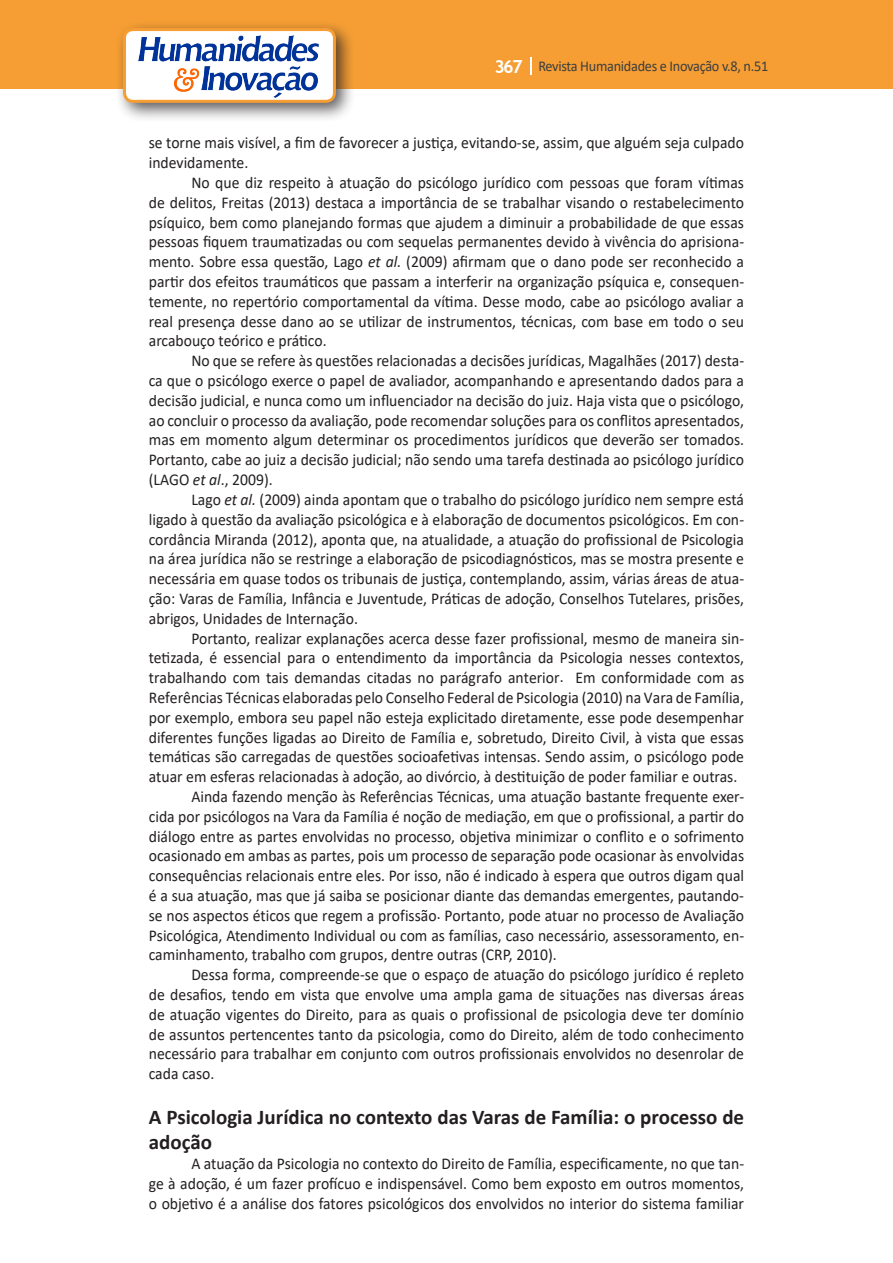
<style>
.page{position:relative;width:893px;height:1263px;background:#fff}
.page>*{position:absolute;margin:0;border:0;box-sizing:border-box;transform-origin:0 0}
.Titulo_2{font:700 21px/25.2px "Calibri";color:#231f20}
.Texto{font:16.5px/19.8px "Calibri";color:#231f20;text-align:justify;scale:.95 1}
.t1{font:15px "Calibri";letter-spacing:-.02em;color:#3e3e3f;scale:.95 1}
.s1{font-family:"Trebuchet MS";font-weight:700;font-size:18px;color:#fff}
.s2{font-style:italic}
</style>
<div class="page">
<div style="left:0;top:0;width:893px;height:88px;background:#f69e34"></div>
<svg style="left:530px;top:57px;width:2px;height:18px"></svg>
<div style="left:115px;top:20px;width:241px;height:103px;background:#231f20;opacity:.75"></div>
<div style="left:125px;top:30px;width:209px;height:71px;background:#fff;border-radius:9px"></div>
<img style="left:138px;top:35px;width:181px;height:62px">
<div style="left:123px;top:28px;width:213px;height:75px;border:3px solid #f69e34;border-radius:9px"></div>
<p class="t1" style="left:495px;top:56px;width:290px"><span class="s1">367</span> Revista Humanidades e Inovação v.8, n.51</p>
<p class="Texto" style="left:149px;top:133px;width:628px">se torne mais visível, a fim de favorecer a justiça, evitando-se, assim, que alguém seja culpado indevidamente.</p>
<p class="Texto" style="left:149px;top:172px;width:628px;text-indent:43px">No que diz respeito à atuação do psicólogo jurídico com pessoas que foram vítimas de delitos, Freitas (2013) destaca a importância de se trabalhar visando o restabelecimento psíquico, bem como planejando formas que ajudem a diminuir a probabilidade de que essas pessoas fiquem traumatizadas ou com sequelas permanentes devido à vivência do aprisiona&shy;mento. Sobre essa questão, Lago <span class="s2">et al.</span> (2009) afirmam que o dano pode ser reconhecido a partir dos efeitos traumáticos que passam a interferir na organização psíquica e, consequen&shy;temente, no repertório comportamental da vítima. Desse modo, cabe ao psicólogo avaliar a real presença desse dano ao se utilizar de instrumentos, técnicas, com base em todo o seu arcabouço teórico e prático.</p>
<p class="Texto" style="left:149px;top:350px;width:628px;text-indent:43px">No que se refere às questões relacionadas a decisões jurídicas, Magalhães (2017) desta&shy;ca que o psicólogo exerce o papel de avaliador, acompanhando e apresentando dados para a decisão judicial, e nunca como um influenciador na decisão do juiz. Haja vista que o psicólogo, ao concluir o processo da avaliação, pode recomendar soluções para os conflitos apresentados, mas em momento algum determinar os procedimentos jurídicos que deverão ser tomados.<br>Portanto, cabe ao juiz a decisão judicial; não sendo uma tarefa destinada ao psicólogo jurídico (LAGO <span class="s2">et al</span>., 2009).</p>
<p class="Texto" style="left:149px;top:489px;width:628px;text-indent:43px">Lago <span class="s2">et al.</span> (2009) ainda apontam que o trabalho do psicólogo jurídico nem sempre está ligado à questão da avaliação psicológica e à elaboração de documentos psicológicos. Em con&shy;cordância Miranda (2012), aponta que, na atualidade, a atuação do profissional de Psicologia na área jurídica não se restringe a elaboração de psicodiagnósticos, mas se mostra presente e necessária em quase todos os tribunais de justiça, contemplando, assim, várias áreas de atua&shy;ção: Varas de Família, Infância e Juventude, Práticas de adoção, Conselhos Tutelares, prisões, abrigos, Unidades de Internação.</p>
<p class="Texto" style="left:149px;top:628px;width:628px;text-indent:43px">Portanto, realizar explanações acerca desse fazer profissional, mesmo de maneira sin&shy;tetizada, é essencial para o entendimento da importância da Psicologia nesses contextos, trabalhando com tais demandas citadas no parágrafo anterior. Em conformidade com as Referências Técnicas elaboradas pelo Conselho Federal de Psicologia (2010) na Vara de Família, por exemplo, embora seu papel não esteja explicitado diretamente, esse pode desempenhar diferentes funções ligadas ao Direito de Família e, sobretudo, Direito Civil, à vista que essas temáticas são carregadas de questões socioafetivas intensas. Sendo assim, o psicólogo pode atuar em esferas relacionadas à adoção, ao divórcio, à destituição de poder familiar e outras.</p>
<p class="Texto" style="left:149px;top:786px;width:628px;text-indent:43px">Ainda fazendo menção às Referências Técnicas, uma atuação bastante frequente exer&shy;cida por psicólogos na Vara da Família é noção de mediação, em que o profissional, a partir do diálogo entre as partes envolvidas no processo, objetiva minimizar o conflito e o sofrimento ocasionado em ambas as partes, pois um processo de separação pode ocasionar às envolvidas consequências relacionais entre eles. Por isso, não é indicado à espera que outros digam qual é a sua atuação, mas que já saiba se posicionar diante das demandas emergentes, pautando&shy;se nos aspectos éticos que regem a profissão. Portanto, pode atuar no processo de Avaliação Psicológica, Atendimento Individual ou com as famílias, caso necessário, assessoramento, en&shy;caminhamento, trabalho com grupos, dentre outras (CRP, 2010).</p>
<p class="Texto" style="left:149px;top:964px;width:628px;text-indent:43px">Dessa forma, compreende-se que o espaço de atuação do psicólogo jurídico é repleto de desafios, tendo em vista que envolve uma ampla gama de situações nas diversas áreas de atuação vigentes do Direito, para as quais o profissional de psicologia deve ter domínio de assuntos pertencentes tanto da psicologia, como do Direito, além de todo conhecimento necessário para trabalhar em conjunto com outros profissionais envolvidos no desenrolar de cada caso.</p>
<p class="Titulo_2" style="left:149px;top:1104px;width:597px">A Psicologia Jurídica no contexto das Varas de Família: o processo de adoção</p>
<p class="Texto" style="left:149px;top:1153px;width:628px;text-indent:43px">A atuação da Psicologia no contexto do Direito de Família, especificamente, no que tan&shy;ge à adoção, é um fazer profícuo e indispensável. Como bem exposto em outros momentos, o objetivo é a análise dos fatores psicológicos dos envolvidos no interior do sistema familiar</p>
</div>
